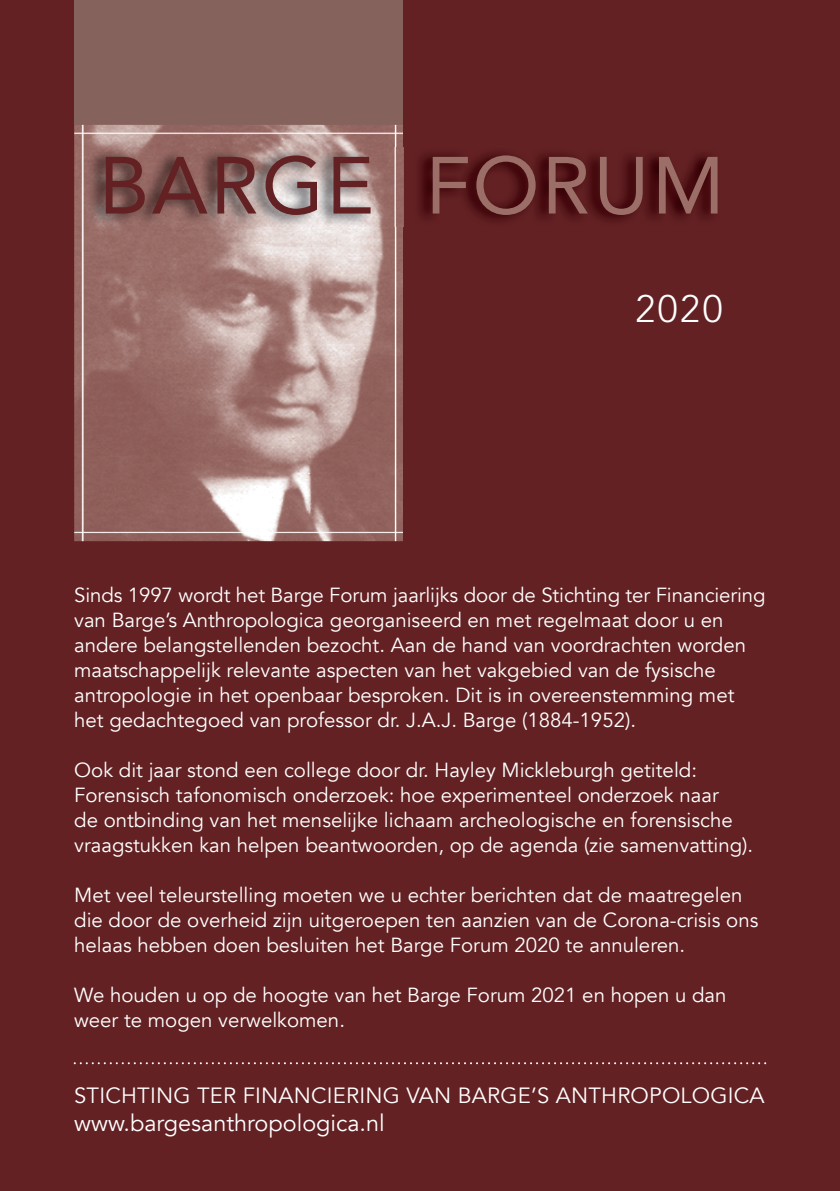
<style>
.page{position:relative;width:840px;height:1191px;background:#fff}
.page>*{position:absolute;margin:0;border:0;box-sizing:border-box;transform-origin:0 0}
.t1{font:80px "Avenir";letter-spacing:.03em;color:#632123}
.t2{font:300 38px "Avenir";color:#fff}
.t3{font:23.4px "Avenir";color:#fff}
.t4{font:22px "Avenir";letter-spacing:.01em;color:#fff}
.t5{font:20.4px/25px "Avenir";color:#fff}
.s1{color:#9b6e68}
</style>
<div class="page">
<div style="left:0;top:0;width:839px;height:1191px;background:#632123"></div>
<div style="left:74px;top:0;width:329px;height:125px;background:#86625c"></div>
<img style="left:74px;top:125px;width:329px;height:416px">
<img style="left:87px;top:147px;width:627px;height:80px">
<svg style="left:74px;top:1062px;width:691px;height:2px"></svg>
<h1 class="t1" style="left:99px;top:139px;width:627px">BARGE <span class="s1">FORUM</span></h1>
<h2 class="t2" style="left:635px;top:287px;width:89px">2020</h2>
<p class="t5" style="left:74px;top:583px;width:692px">Sinds 1997 wordt het Barge Forum jaarlijks door de Stichting ter Financiering van Barge’s Anthropologica georganiseerd en met regelmaat door u en andere belangstellenden bezocht. Aan de hand van voordrachten worden maatschappelijk relevante aspecten van het vakgebied van de fysische antropologie in het openbaar besproken. Dit is in overeenstemming met het gedachtegoed van professor dr. J.A.J. Barge (1884-1952).</p>
<p class="t5" style="left:74px;top:758px;width:680px">Ook dit jaar stond een college door dr. Hayley Mickleburgh getiteld:<br>Forensisch tafonomisch onderzoek: hoe experimenteel onderzoek naar<br>de ontbinding van het menselijke lichaam archeologische en forensische vraagstukken kan helpen beantwoorden, op de agenda (zie samenvatting).</p>
<p class="t5" style="left:74px;top:883px;width:685px">Met veel teleurstelling moeten we u echter berichten dat de maatregelen die door de overheid zijn uitgeroepen ten aanzien van de Corona-crisis ons helaas hebben doen besluiten het Barge Forum 2020 te annuleren.</p>
<p class="t5" style="left:74px;top:983px;width:653px">We houden u op de hoogte van het Barge Forum 2021 en hopen u dan weer te mogen verwelkomen.</p>
<p class="t4" style="left:74px;top:1082px;width:691px">STICHTING TER FINANCIERING VAN BARGE’S ANTHROPOLOGICA</p>
<p class="t3" style="left:74px;top:1109px;width:312px">www.bargesanthropologica.nl</p>
</div>
